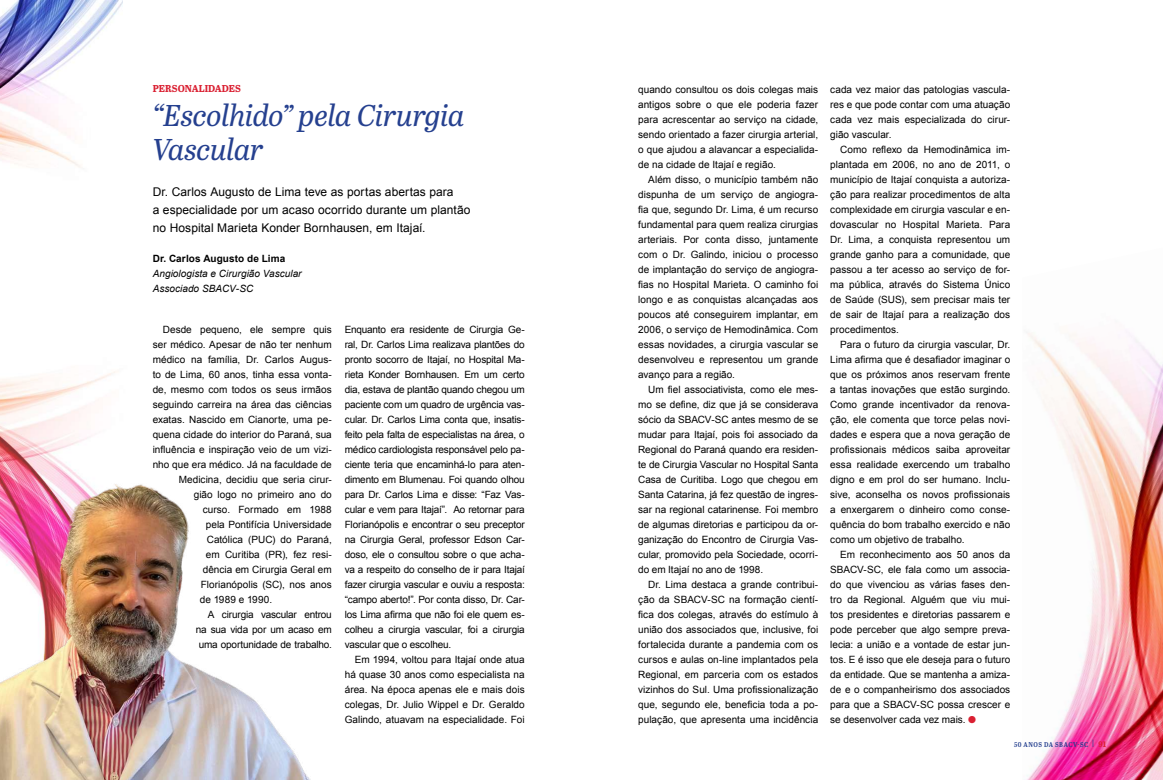
<style>
.page{position:relative;width:1163px;height:780px;background:#fff}
.page>*{position:absolute;margin:0;border:0;box-sizing:border-box;transform-origin:0 0}
.t1{font:italic 30px/33.8px "Abril Titling";letter-spacing:-.005em;color:#25408f}
.t2{font:12px/18px "Arial";letter-spacing:.005em;color:#000}
.t3{font:10px/15px "Arial";color:#000;text-align:justify}
.t4{font:10px "Arial";letter-spacing:-.02em;color:#000}
.t5{font:italic 10px/15px "Arial";letter-spacing:.005em;color:#000}
.t6{font:700 10px "Arial";letter-spacing:.01em;color:#000}
.t7{font:700 10px "Abril Titling";color:#da2032}
.t8{font:7px "Abril Titling Cnd Sb";letter-spacing:.075em;color:#25408f}
.s1{color:#da2032}
.s2{font-family:"Abril Titling";font-weight:700;font-size:8px}
.s3{font-family:"Abril Titling";font-weight:700;font-size:8px;color:#da2032}
</style>
<div class="page">
<img style="left:0;top:371px;width:116px;height:101px">
<img style="left:0;top:0;width:123px;height:168px">
<img style="left:0;top:472px;width:310px;height:308px">
<img style="left:1026px;top:331px;width:136px;height:449px">
<p class="t7" style="left:153px;top:81px;width:90px">PERSONALIDADES</p>
<h1 class="t1" style="left:153px;top:97px;width:313px">“Escolhido” pela Cirurgia<br>Vascular</h1>
<p class="t2" style="left:153px;top:183px;width:319px">Dr. Carlos Augusto de Lima teve as portas abertas para<br>a especialidade por um acaso ocorrido durante um plantão no Hospital Marieta Konder Bornhausen, em Itajaí.</p>
<p class="t6" style="left:153px;top:252px;width:134px">Dr. Carlos Augusto de Lima</p>
<p class="t5" style="left:153px;top:266px;width:150px">Angiologista e Cirurgião Vascular<br>Associado SBACV-SC</p>
<p class="t3" style="left:163px;top:322px;width:171px">Desde pequeno, ele sempre quis</p>
<p class="t3" style="left:153px;top:337px;width:181px">ser médico. Apesar de não ter nenhum</p>
<p class="t3" style="left:153px;top:352px;width:180px">médico na família, Dr. Carlos Augus-</p>
<p class="t3" style="left:153px;top:367px;width:180px">to de Lima, 60 anos, tinha essa vonta-</p>
<p class="t3" style="left:153px;top:382px;width:180px">de, mesmo com todos os seus irmãos</p>
<p class="t3" style="left:153px;top:397px;width:180px">seguindo carreira na área das ciências</p>
<p class="t3" style="left:153px;top:412px;width:180px">exatas. Nascido em Cianorte, uma pe-</p>
<p class="t3" style="left:153px;top:427px;width:180px">quena cidade do interior do Paraná, sua</p>
<p class="t3" style="left:153px;top:442px;width:180px">influência e inspiração veio de um vizi-</p>
<p class="t3" style="left:153px;top:457px;width:181px">nho que era médico. Já na faculdade de</p>
<p class="t3" style="left:179px;top:472px;width:154px">Medicina, decidiu que seria cirur-</p>
<p class="t3" style="left:194px;top:487px;width:139px">gião logo no primeiro ano do</p>
<p class="t3" style="left:203px;top:502px;width:130px">curso. Formado em 1988</p>
<p class="t3" style="left:206px;top:517px;width:127px">pela Pontifícia Universidade</p>
<p class="t3" style="left:207px;top:532px;width:127px">Católica (PUC) do Paraná,</p>
<p class="t3" style="left:206px;top:547px;width:127px">em Curitiba (PR), fez resi-</p>
<p class="t3" style="left:203px;top:562px;width:131px">dência em Cirurgia Geral em</p>
<p class="t3" style="left:201px;top:577px;width:132px">Florianópolis (SC), nos anos</p>
<p class="t3" style="left:200px;top:592px;width:74px">de 1989 e 1990.</p>
<p class="t4" style="left:208px;top:608px;width:126px">A cirurgia vascular entrou</p>
<p class="t4" style="left:196px;top:623px;width:137px">na sua vida por um acaso em</p>
<p class="t4" style="left:199px;top:638px;width:134px">uma oportunidade de trabalho.</p>
<p class="t3" style="left:345px;top:322px;width:181px">Enquanto era residente de Cirurgia Ge&shy;ral, Dr. Carlos Lima realizava plantões do pronto socorro de Itajaí, no Hospital Ma&shy;rieta Konder Bornhausen. Em um certo dia, estava de plantão quando chegou um paciente com um quadro de urgência vas&shy;cular. Dr. Carlos Lima conta que, insatis&shy;feito pela falta de especialistas na área, o médico cardiologista responsável pelo pa&shy;ciente teria que encaminhá-lo para aten&shy;dimento em Blumenau. Foi quando olhou para Dr. Carlos Lima e disse: “Faz Vas&shy;cular e vem para Itajaí”. Ao retornar para Florianópolis e encontrar o seu preceptor na Cirurgia Geral, professor Edson Car&shy;doso, ele o consultou sobre o que acha&shy;va a respeito do conselho de ir para Itajaí fazer cirurgia vascular e ouviu a resposta: “campo aberto!”. Por conta disso, Dr. Car&shy;los Lima afirma que não foi ele quem es&shy;colheu a cirurgia vascular, foi a cirurgia vascular que o escolheu.</p>
<p class="t3" style="left:345px;top:652px;width:181px;text-indent:10px">Em 1994, voltou para Itajaí onde atua há quase 30 anos como especialista na área. Na época apenas ele e mais dois colegas, Dr. Julio Wippel e Dr. Geraldo Galindo, atuavam na especialidade. Foi</p>
<p class="t3" style="left:638px;top:82px;width:181px">quando consultou os dois colegas mais antigos sobre o que ele poderia fazer para acrescentar ao serviço na cidade, sendo orientado a fazer cirurgia arterial, o que ajudou a alavancar a especialida&shy;de na cidade de Itajaí e região.</p>
<p class="t3" style="left:638px;top:172px;width:181px;text-indent:10px">Além disso, o município também não dispunha de um serviço de angiogra&shy;fia que, segundo Dr. Lima, é um recurso fundamental para quem realiza cirurgias arteriais. Por conta disso, juntamente com o Dr. Galindo, iniciou o processo de implantação do serviço de angiogra&shy;fias no Hospital Marieta. O caminho foi longo e as conquistas alcançadas aos poucos até conseguirem implantar, em 2006, o serviço de Hemodinâmica. Com essas novidades, a cirurgia vascular se desenvolveu e representou um grande avanço para a região.</p>
<p class="t3" style="left:638px;top:382px;width:181px;text-indent:10px">Um fiel associativista, como ele mes&shy;mo se define, diz que já se considerava sócio da SBACV-SC antes mesmo de se mudar para Itajaí, pois foi associado da Regional do Paraná quando era residen&shy;te de Cirurgia Vascular no Hospital Santa Casa de Curitiba. Logo que chegou em Santa Catarina, já fez questão de ingres&shy;sar na regional catarinense. Foi membro de algumas diretorias e participou da or&shy;ganização do Encontro de Cirurgia Vas&shy;cular, promovido pela Sociedade, ocorri&shy;do em Itajaí no ano de 1998.</p>
<p class="t3" style="left:638px;top:577px;width:181px;text-indent:10px">Dr. Lima destaca a grande contribui&shy;ção da SBACV-SC na formação cientí&shy;fica dos colegas, através do estímulo à união dos associados que, inclusive, foi fortalecida durante a pandemia com os cursos e aulas on-line implantados pela Regional, em parceria com os estados vizinhos do Sul. Uma profissionalização que, segundo ele, beneficia toda a po&shy;pulação, que apresenta uma incidência</p>
<p class="t3" style="left:830px;top:82px;width:181px">cada vez maior das patologias vascula&shy;res e que pode contar com uma atuação cada vez mais especializada do cirur&shy;gião vascular.</p>
<p class="t3" style="left:830px;top:142px;width:181px;text-indent:10px">Como reflexo da Hemodinâmica im&shy;plantada em 2006, no ano de 2011, o município de Itajaí conquista a autoriza&shy;ção para realizar procedimentos de alta complexidade em cirurgia vascular e en&shy;dovascular no Hospital Marieta. Para Dr. Lima, a conquista representou um grande ganho para a comunidade, que passou a ter acesso ao serviço de for&shy;ma pública, através do Sistema Único de Saúde (SUS), sem precisar mais ter de sair de Itajaí para a realização dos procedimentos.</p>
<p class="t3" style="left:830px;top:337px;width:181px;text-indent:10px">Para o futuro da cirurgia vascular, Dr.<br>Lima afirma que é desafiador imaginar o que os próximos anos reservam frente a tantas inovações que estão surgindo.<br>Como grande incentivador da renova&shy;ção, ele comenta que torce pelas novi&shy;dades e espera que a nova geração de profissionais médicos saiba aproveitar essa realidade exercendo um trabalho digno e em prol do ser humano. Inclu&shy;sive, aconselha os novos profissionais a enxergarem o dinheiro como conse&shy;quência do bom trabalho exercido e não como um objetivo de trabalho.</p>
<p class="t3" style="left:830px;top:547px;width:181px;text-indent:10px">Em reconhecimento aos 50 anos da SBACV-SC, ele fala como um associa&shy;do que vivenciou as várias fases den&shy;tro da Regional. Alguém que viu mui&shy;tos presidentes e diretorias passarem e pode perceber que algo sempre preva&shy;lecia: a união e a vontade de estar jun&shy;tos. E é isso que ele deseja para o futuro da entidade. Que se mantenha a amiza&shy;de e o companheirismo dos associados para que a SBACV-SC possa crescer e se desenvolver cada vez mais. <span class="s1">●</span></p>
<p class="t8" style="left:1013px;top:739px;width:93px">50 ANOS DA SBACV-SC <span class="s2">|</span> <span class="s3">91</span></p>
</div>
